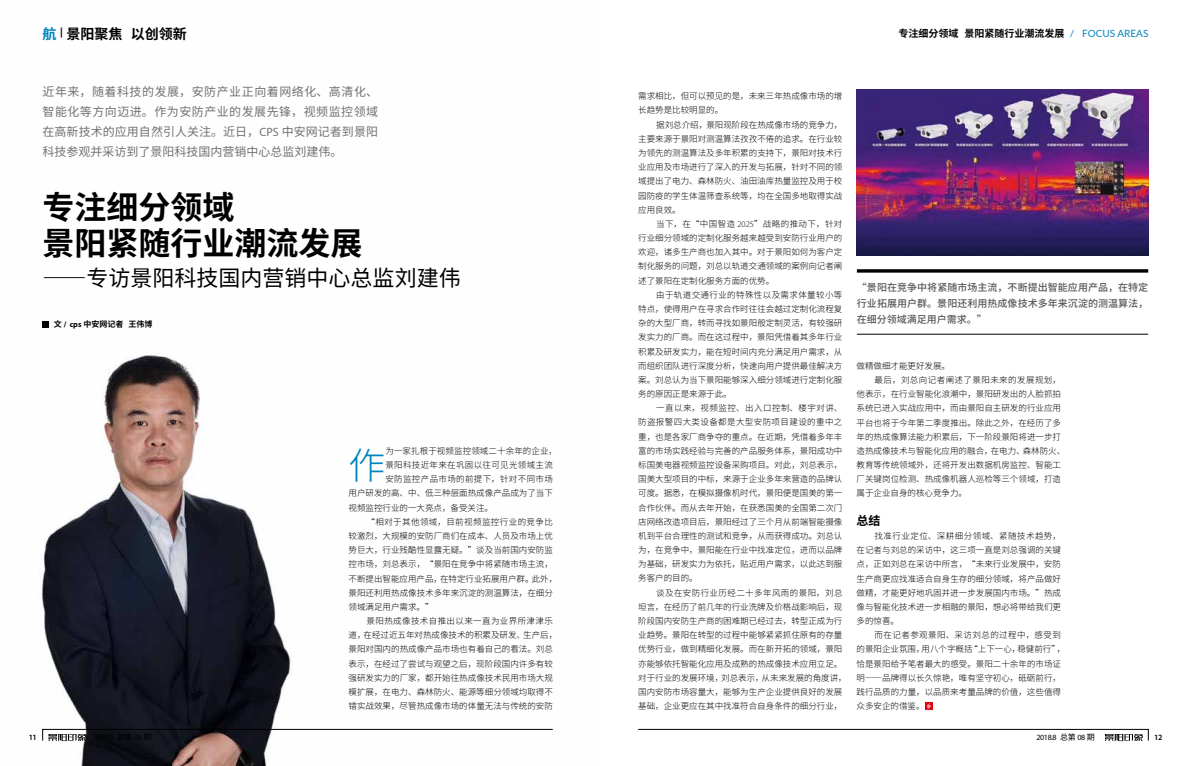
<style>
.page{position:relative;width:1191px;height:766px;background:#fff}
.page>*{position:absolute;margin:0;border:0;box-sizing:border-box;transform-origin:0 0}
.t1{font:300 36.8px "Source Han Sans CN";color:#0085bd}
.t2{font:700 32px/35px "Source Han Sans CN";color:#000}
.t3{font:22px "Source Han Sans CN";color:#000}
.t4{font:700 14px "Source Han Sans CN";color:#000}
.t5{font:12px/20px "Source Han Sans CN";color:#727171;text-align:justify}
.t6{font:700 12px "Source Han Sans CN";color:#000}
.t7{font:500 10px/16px "Source Han Sans CN";letter-spacing:.005em;color:#595757;text-align:justify}
.t8{font:700 10px "Source Han Sans CN";color:#000}
.t9{font:300 8.5px/14.2px "Source Han Sans CN";color:#000;text-align:justify}
.t10{font:300 8.5px "Source Han Sans CN";letter-spacing:.05em;color:#000}
.t11{font:300 8.5px "Source Han Sans CN";letter-spacing:.04em;color:#000}
.t12{font:300 8.5px "Source Han Sans CN";letter-spacing:.045em;color:#000}
.t13{font:700 8px "Source Han Sans CN";color:#000}
.t14{font:8px "Myriad Pro";letter-spacing:-.05em;color:#000}
.t15{font:600 8px "Myriad Pro";color:#000}
.s1{color:#0085bd}
.s2{font-family:"Myriad Pro"}
.s3{font-family:"Lato";font-weight:400;color:#0085bd}
.s4{font-family:"Source Han Sans CN"}
</style>
<div class="page">
<img style="left:856px;top:90px;width:292px;height:165px">
<div style="left:924px;top:702px;width:8px;height:8px;background:#e60012"></div>
<svg style="left:927px;top:703px;width:4px;height:6px"></svg>
<img style="left:42px;top:321px;width:511px;height:444px">
<svg style="left:43px;top:321px;width:6px;height:6px"></svg>
<hr style="left:857px;top:269px;width:291px;height:3px;background:#000">
<hr style="left:857px;top:334px;width:291px;height:1px;background:#000">
<svg style="left:42px;top:729px;width:511px;height:11px"></svg>
<svg style="left:638px;top:729px;width:510px;height:11px"></svg>
<h3 class="t4" style="left:43px;top:26px;width:146px"><span class="s1">航</span> <sup>|</sup> 景阳聚焦 以创领新</h3>
<h3 class="t5" style="left:43px;top:81px;width:337px">近年来，随着科技的发展，安防产业正向着网络化、高清化、智能化等方向迈进。作为安防产业的发展先锋，视频监控领域在高新技术的应用自然引人关注。近日，<span class="s2">CPS</span> 中安网记者到景阳科技参观并采访到了景阳科技国内营销中心总监刘建伟。</h3>
<h2 class="t2" style="left:43px;top:191px;width:321px">专注细分领域<br>景阳紧随行业潮流发展</h2>
<h3 class="t3" style="left:43px;top:265px;width:419px">――专访景阳科技国内营销中心总监刘建伟</h3>
<p class="t13" style="left:54px;top:320px;width:100px">文 <span class="s2">/ cps</span> 中安网记者 王伟博</p>
<h1 class="t1" style="left:348px;top:444px;width:38px">作</h1>
<p class="t9" style="left:385px;top:444px;width:173px">为一家扎根于视频监控领域二十余年的企业，</p>
<p class="t11" style="left:385px;top:460px;width:169px">景阳科技近年来在巩固以往可见光领域主流</p>
<p class="t11" style="left:385px;top:474px;width:169px">安防监控产品市场的前提下，针对不同市场</p>
<p class="t9" style="left:348px;top:486px;width:206px">用户研发的高、中、低三种层面热成像产品成为了当下</p>
<p class="t9" style="left:348px;top:500px;width:146px">视频监控行业的一大亮点，备受关注。</p>
<p class="t10" style="left:366px;top:516px;width:188px">“相对于其他领域，目前视频监控行业的竞争比</p>
<p class="t9" style="left:348px;top:529px;width:206px">较激烈，大规模的安防厂商们在成本、人员及市场上优</p>
<p class="t9" style="left:348px;top:543px;width:206px">势巨大，行业残酷性显露无疑。”谈及当前国内安防监</p>
<p class="t9" style="left:348px;top:557px;width:206px">控市场，刘总表示，“景阳在竞争中将紧随市场主流，</p>
<p class="t9" style="left:348px;top:571px;width:210px">不断提出智能应用产品，在特定行业拓展用户群。此外，</p>
<p class="t9" style="left:348px;top:585px;width:206px">景阳还利用热成像技术多年来沉淀的测温算法，在细分</p>
<p class="t9" style="left:348px;top:599px;width:86px">领域满足用户需求。”</p>
<p class="t12" style="left:366px;top:616px;width:188px">景阳热成像技术自推出以来一直为业界所津津乐</p>
<p class="t9" style="left:348px;top:628px;width:210px">道，在经过近五年对热成像技术的积累及研发、生产后，</p>
<p class="t9" style="left:348px;top:642px;width:206px">景阳对国内的热成像产品市场也有着自己的看法。刘总</p>
<p class="t9" style="left:348px;top:656px;width:206px">表示，在经过了尝试与观望之后，现阶段国内许多有较</p>
<p class="t9" style="left:348px;top:670px;width:206px">强研发实力的厂家，都开始往热成像技术民用市场大规</p>
<p class="t9" style="left:348px;top:684px;width:206px">模扩展，在电力、森林防火、能源等细分领域均取得不</p>
<p class="t9" style="left:348px;top:699px;width:206px">错实战效果，尽管热成像市场的体量无法与传统的安防</p>
<p class="t8" style="left:898px;top:28px;width:251px">专注细分领域 景阳紧随行业潮流发展 <span class="s3">/ FOCUS AREAS</span></p>
<p class="t9" style="left:638px;top:89px;width:206px">需求相比，但可以预见的是，未来三年热成像市场的增长趋势是比较明显的。</p>
<p class="t9" style="left:638px;top:118px;width:206px;text-indent:18px">据刘总介绍，景阳现阶段在热成像市场的竞争力，主要来源于景阳对测温算法孜孜不倦的追求。在行业较为领先的测温算法及多年积累的支持下，景阳对技术行业应用及市场进行了深入的开发与拓展，针对不同的领域提出了电力、森林防火、油田油库热量监控及用于校园防疫的学生体温筛查系统等，均在全国多地取得实战应用良效。</p>
<p class="t9" style="left:638px;top:217px;width:206px;text-indent:18px">当下，在“中国智造 <span class="s2">2025</span>”战略的推动下，针对行业细分领域的定制化服务越来越受到安防行业用户的欢迎，诸多生产商也加入其中。对于景阳如何为客户定制化服务的问题，刘总以轨道交通领域的案例向记者阐述了景阳在定制化服务方面的优势。</p>
<p class="t9" style="left:638px;top:288px;width:206px;text-indent:18px">由于轨道交通行业的特殊性以及需求体量较小等特点，使得用户在寻求合作时往往会越过定制化流程复杂的大型厂商，转而寻找如景阳般定制灵活，有较强研发实力的厂商。而在这过程中，景阳凭借着其多年行业积累及研发实力，能在短时间内充分满足用户需求，从而组织团队进行深度分析，快速向用户提供最佳解决方案。刘总认为当下景阳能够深入细分领域进行定制化服务的原因正是来源于此。</p>
<p class="t9" style="left:638px;top:401px;width:206px;text-indent:18px">一直以来，视频监控、出入口控制、楼宇对讲、防盗报警四大类设备都是大型安防项目建设的重中之重，也是各家厂商争夺的重点。在近期，凭借着多年丰富的市场实践经验与完善的产品服务体系，景阳成功中标国美电器视频监控设备采购项目。对此，刘总表示，国美大型项目的中标，来源于企业多年来营造的品牌认可度。据悉，在模拟摄像机时代，景阳便是国美的第一合作伙伴。而从去年开始，在获悉国美的全国第二次门店网络改造项目后，景阳经过了三个月从前端智能摄像机到平台合理性的测试和竞争，从而获得成功。刘总认为，在竞争中，景阳能在行业中找准定位，进而以品牌为基础，研发实力为依托，贴近用户需求，以此达到服务客户的目的。</p>
<p class="t9" style="left:638px;top:585px;width:210px;text-align:left;text-indent:18px">谈及在安防行业历经二十多年风雨的景阳，刘总坦言，在经历了前几年的行业洗牌及价格战影响后，现阶段国内安防生产商的困难期已经过去，转型正成为行业趋势。景阳在转型的过程中能够紧紧抓住原有的存量优势行业，做到精细化发展。而在新开拓的领域，景阳亦能够依托智能化应用及成熟的热成像技术应用立足。对于行业的发展环境，刘总表示，从未来发展的角度讲，国内安防市场容量大，能够为生产企业提供良好的发展基础，企业更应在其中找准符合自身条件的细分行业，</p>
<p class="t7" style="left:857px;top:279px;width:293px">“景阳在竞争中将紧随市场主流，不断提出智能应用产品，在特定行业拓展用户群。景阳还利用热成像技术多年来沉淀的测温算法，在细分领域满足用户需求。”</p>
<p class="t9" style="left:856px;top:358px;width:95px">做精做细才能更好发展。</p>
<p class="t10" style="left:874px;top:375px;width:188px">最后，刘总向记者阐述了景阳未来的发展规划，</p>
<p class="t9" style="left:856px;top:387px;width:206px">他表示，在行业智能化浪潮中，景阳研发出的人脸抓拍</p>
<p class="t9" style="left:856px;top:401px;width:206px">系统已进入实战应用中，而由景阳自主研发的行业应用</p>
<p class="t9" style="left:856px;top:415px;width:206px">平台也将于今年第二季度推出。除此之外，在经历了多</p>
<p class="t9" style="left:856px;top:429px;width:206px">年的热成像算法能力积累后，下一阶段景阳将进一步打</p>
<p class="t9" style="left:856px;top:443px;width:210px">造热成像技术与智能化应用的融合，在电力、森林防火、</p>
<p class="t9" style="left:856px;top:458px;width:206px">教育等传统领域外，还将开发出数据机房监控、智能工</p>
<p class="t9" style="left:856px;top:472px;width:206px">厂关键岗位检测、热成像机器人巡检等三个领域，打造</p>
<p class="t9" style="left:856px;top:486px;width:112px">属于企业自身的核心竞争力。</p>
<h3 class="t6" style="left:856px;top:513px;width:25px">总结</h3>
<p class="t9" style="left:856px;top:529px;width:206px;text-indent:18px">找准行业定位、深耕细分领域、紧随技术趋势，在记者与刘总的采访中，这三项一直是刘总强调的关键点，正如刘总在采访中所言，“未来行业发展中，安防生产商更应找准适合自身生存的细分领域，将产品做好做精，才能更好地巩固并进一步发展国内市场。”热成像与智能化技术进一步相融的景阳，想必将带给我们更多的惊喜。</p>
<p class="t9" style="left:856px;top:628px;width:210px;text-align:left;text-indent:18px">而在记者参观景阳、采访刘总的过程中，感受到的景阳企业氛围，用八个字概括“上下一心，稳健前行”，恰是景阳给予笔者最大的感受。景阳二十余年的市场证明――品牌得以长久惊艳，唯有坚守初心，砥砺前行，践行品质的力量，以品质来考量品牌的价值，这些值得众多安企的借鉴。</p>
<p class="t15" style="left:29px;top:732px;width:10px">11</p>
<p class="t14" style="left:1036px;top:732px;width:60px">2018.8 <span class="s4">总第</span> 08 <span class="s4">期</span></p>
<p class="t15" style="left:1154px;top:732px;width:10px">12</p>
</div>
